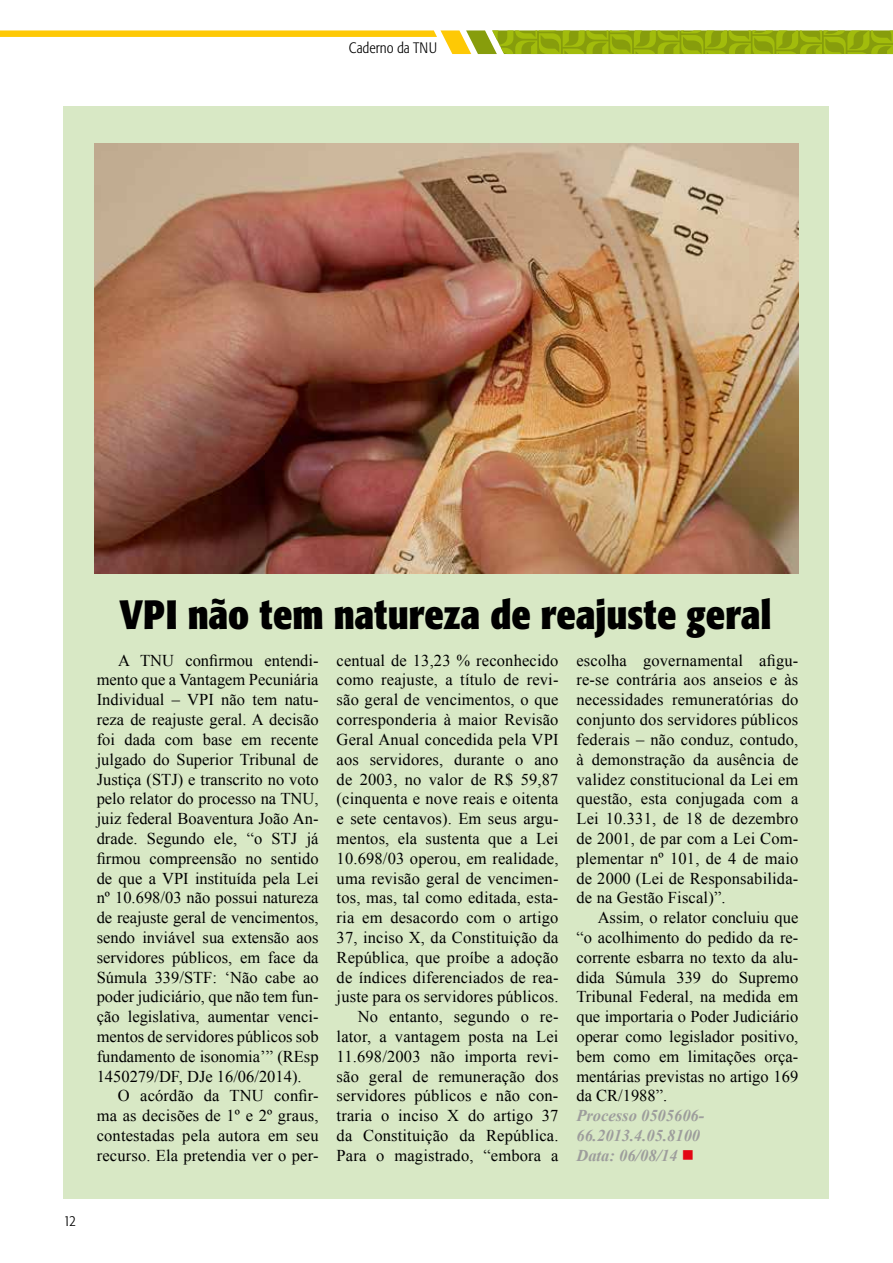
<style>
.page{position:relative;width:893px;height:1263px;background:#fff}
.page>*{position:absolute;margin:0;border:0;box-sizing:border-box;transform-origin:0 0}
.t1{font:700 condensed 40.5px "Formata";color:#000}
.t2{font:16.5px/19.8px "Times New Roman";letter-spacing:.01em;color:#000;text-align:justify}
.t3{font:italic 700 16.5px/19.8px "Times New Roman";color:#9d9d9c}
.t4{font:300 condensed 15px "Formata";color:#000}
.s1{color:#e30613}
</style>
<div class="page">
<svg style="left:0;top:30px;width:893px;height:24px"></svg>
<div style="left:64px;top:106px;width:765px;height:1093px;background:#d8e8c5"></div>
<img style="left:95px;top:144px;width:703px;height:429px">
<p class="t4" style="left:349px;top:39px;width:90px">Caderno da TNU</p>
<h1 class="t1" style="left:119px;top:589px;width:653px">VPI não tem natureza de reajuste geral</h1>
<p class="t2" style="left:97px;top:650px;width:223px;text-indent:21px">A TNU confirmou entendi&shy;mento que a Vantagem Pecuniária Individual – VPI não tem natu&shy;reza de reajuste geral. A decisão foi dada com base em recente julgado do Superior Tribunal de Justiça (STJ) e transcrito no voto pelo relator do processo na TNU, juiz federal Boaventura João An&shy;drade. Segundo ele, “o STJ já firmou compreensão no sentido de que a VPI instituída pela Lei nº 10.698/03 não possui natureza de reajuste geral de vencimentos, sendo inviável sua extensão aos servidores públicos, em face da Súmula 339/STF: ‘Não cabe ao poder judiciário, que não tem fun&shy;ção legislativa, aumentar venci&shy;mentos de servidores públicos sob fundamento de isonomia’” (REsp 1450279/DF, DJe 16/06/2014).</p>
<p class="t2" style="left:97px;top:1086px;width:223px;text-indent:21px">O acórdão da TNU confir&shy;ma as decisões de 1º e 2º graus, contestadas pela autora em seu recurso. Ela pretendia ver o per-</p>
<p class="t2" style="left:337px;top:650px;width:223px;text-align:right">centual de 13,23 % reconhecido como reajuste, a título de revi&shy;são geral de vencimentos, o que corresponderia à maior Revisão<br>Geral Anual concedida pela VPI aos servidores, durante o ano de 2003, no valor de R$ 59,87 (cinquenta e nove reais e oitenta e sete centavos). Em seus argu&shy;mentos, ela sustenta que a Lei<br>10.698/03 operou, em realidade, uma revisão geral de vencimen&shy;tos, mas, tal como editada, esta&shy;ria em desacordo com o artigo<br>37, inciso X, da Constituição da<br>República, que proíbe a adoção de índices diferenciados de rea&shy;juste para os servidores públicos.<br>No entanto, segundo o re&shy;lator, a vantagem posta na Lei<br>11.698/2003 não importa revi&shy;são geral de remuneração dos servidores públicos e não con&shy;traria o inciso X do artigo 37 da Constituição da República.<br>Para o magistrado, “embora a</p>
<p class="t2" style="left:576px;top:650px;width:223px">escolha governamental afigu&shy;re-se contrária aos anseios e às necessidades remuneratórias do conjunto dos servidores públicos federais – não conduz, contudo, à demonstração da ausência de validez constitucional da Lei em questão, esta conjugada com a Lei 10.331, de 18 de dezembro de 2001, de par com a Lei Com&shy;plementar nº 101, de 4 de maio de 2000 (Lei de Responsabilida&shy;de na Gestão Fiscal)”.</p>
<p class="t2" style="left:576px;top:907px;width:223px;text-indent:21px">Assim, o relator concluiu que “o acolhimento do pedido da re&shy;corrente esbarra no texto da alu&shy;dida Súmula 339 do Supremo Tribunal Federal, na medida em que importaria o Poder Judiciário operar como legislador positivo, bem como em limitações orça&shy;mentárias previstas no artigo 169 da CR/1988”.</p>
<p class="t3" style="left:576px;top:1105px;width:129px">Processo 0505606-<br>66.2013.4.05.8100<br>Data: 06/08/14 <span class="s1">■</span></p>
<p class="t4" style="left:64px;top:1212px;width:14px">12</p>
</div>
